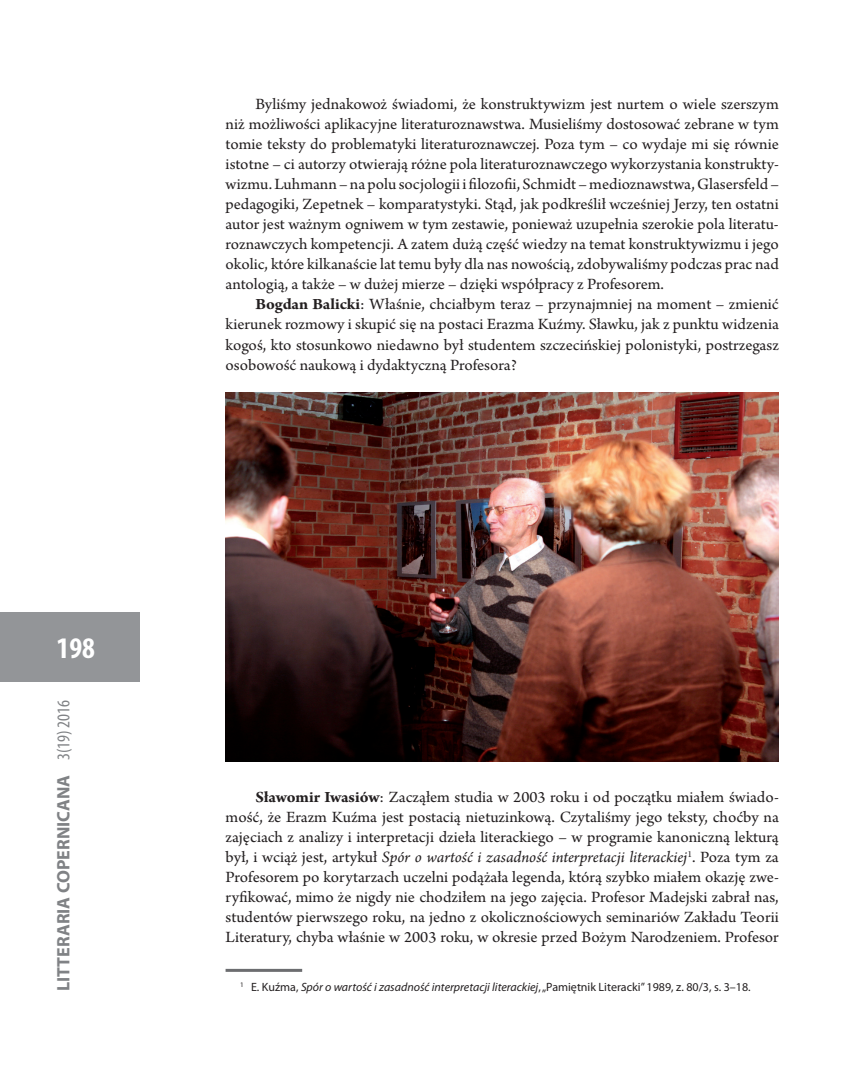
<style>
.page{position:relative;width:864px;height:1089px;background:#fff}
.page>*{position:absolute;margin:0;border:0;box-sizing:border-box;transform-origin:0 0}
.t1{font:700 condensed 30px "Myriad Pro";color:#fff}
.t2{font:700 18px "Myriad Pro";color:#808285}
.t3{font:16.5px/20.1px "Arno Pro";letter-spacing:-.005em;color:#231f20;text-align:justify}
.t4{font:12px "Myriad Pro";color:#231f20}
.s1{font-weight:400;font-stretch:condensed}
.s2{font-weight:700}
.s3{font-style:italic}
</style>
<div class="page">
<div style="left:0;top:612px;width:139px;height:69px;background:#939598"></div>
<img style="left:225px;top:393px;width:553px;height:369px">
<hr style="left:225px;top:968px;width:77px;height:3px;background:#6c6d70">
<h1 class="t1" style="left:57px;top:629px;width:40px">198</h1>
<p class="t2" style="left:52px;top:991px;width:293px;rotate:-90deg">LITTERARIA COPERNICANA <span class="s1">3(19) 2016</span></p>
<p class="t3" style="left:225px;top:95px;width:554px;text-indent:30px">Byliśmy jednakowoż świadomi, że konstruktywizm jest nurtem o wiele szerszym niż możliwości aplikacyjne literaturoznawstwa. Musieliśmy dostosować zebrane w tym tomie teksty do problematyki literaturoznawczej. Poza tym – co wydaje mi się równie istotne – ci autorzy otwierają różne pola literaturoznawczego wykorzystania konstrukty&shy;wizmu. Luhmann – na polu socjologii i filozofii, Schmidt – medioznawstwa, Glasersfeld – pedagogiki, Zepetnek – komparatystyki. Stąd, jak podkreślił wcześniej Jerzy, ten ostatni autor jest ważnym ogniwem w tym zestawie, ponieważ uzupełnia szerokie pola literatu&shy;roznawczych kompetencji. A zatem dużą część wiedzy na temat konstruktywizmu i jego okolic, które kilkanaście lat temu były dla nas nowością, zdobywaliśmy podczas prac nad antologią, a także – w dużej mierze – dzięki współpracy z Profesorem.</p>
<p class="t3" style="left:225px;top:295px;width:554px;text-indent:30px"><span class="s2">Bogdan Balicki</span>: Właśnie, chciałbym teraz – przynajmniej na moment – zmienić kierunek rozmowy i skupić się na postaci Erazma Kuźmy. Sławku, jak z punktu widzenia kogoś, kto stosunkowo niedawno był studentem szczecińskiej polonistyki, postrzegasz osobowość naukową i dydaktyczną Profesora?</p>
<p class="t3" style="left:225px;top:787px;width:554px;text-indent:30px"><span class="s2">Sławomir Iwasiów</span>: Zacząłem studia w 2003 roku i od początku miałem świado&shy;mość, że Erazm Kuźma jest postacią nietuzinkową. Czytaliśmy jego teksty, choćby na zajęciach z analizy i interpretacji dzieła literackiego – w programie kanoniczną lekturą był, i wciąż jest, artykuł <span class="s3">Spór o wartość i zasadność interpretacji literackiej</span><sup>1</sup>. Poza tym za Profesorem po korytarzach uczelni podążała legenda, którą szybko miałem okazję zwe&shy;ryfikować, mimo że nigdy nie chodziłem na jego zajęcia. Profesor Madejski zabrał nas, studentów pierwszego roku, na jedno z okolicznościowych seminariów Zakładu Teorii Literatury, chyba właśnie w 2003 roku, w okresie przed Bożym Narodzeniem. Profesor</p>
<p class="t4" style="left:240px;top:979px;width:512px"><sup>1</sup> E. Kuźma, <span class="s3">Spór o wartość i zasadność interpretacji literackiej</span>, „Pamiętnik Literacki” 1989, z. 80/3, s. 3–18.</p>
</div>
